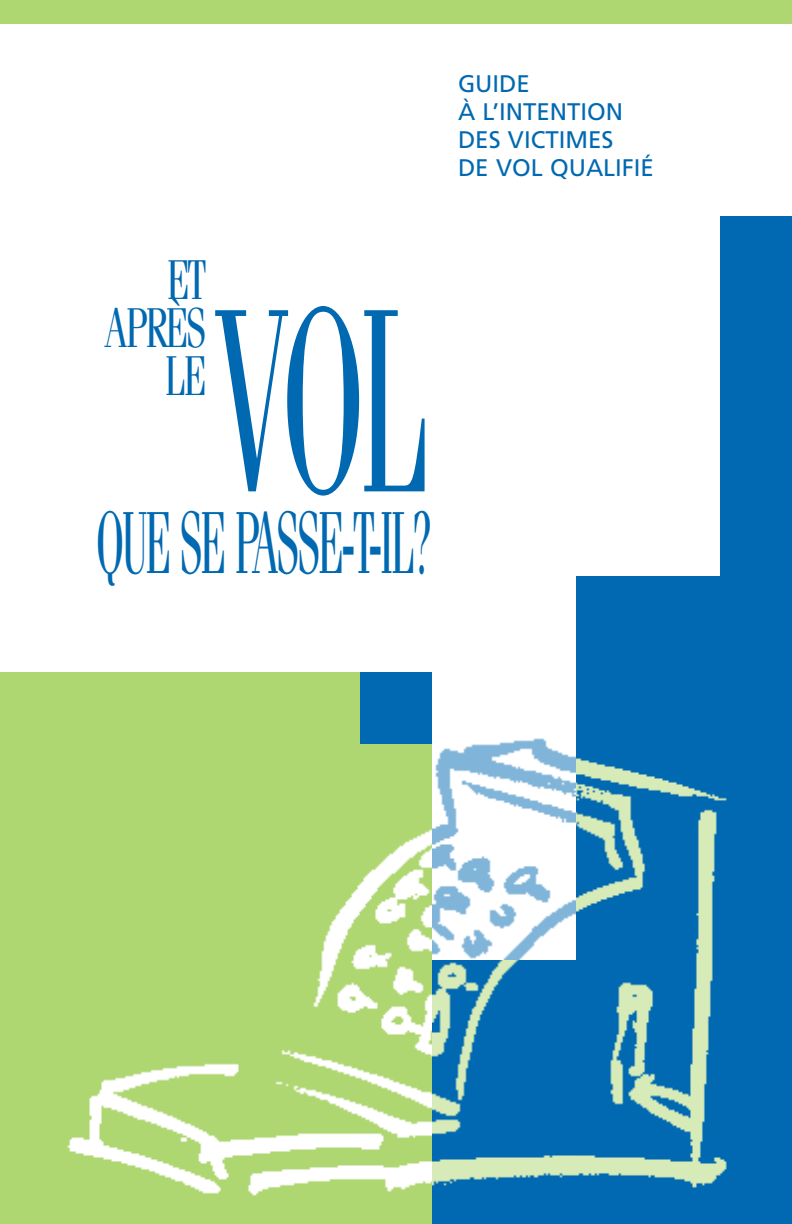
<style>
.page{position:relative;width:792px;height:1224px;background:#fff}
.page>*{position:absolute;margin:0;border:0;box-sizing:border-box;transform-origin:0 0}
.t1{font:261.8px "Fenice";color:#0169b1;scale:.48 1}
.t2{font:88px "Fenice";letter-spacing:-.055em;color:#0169b1;scale:.48 1}
.t3{font:56px/48px "Fenice";letter-spacing:-.055em;color:#0169b1;text-align:right;scale:.65 1}
.t4{font:24px/28px "Frutiger";color:#0169b1}
</style>
<div class="page">
<div style="left:0;top:672px;width:432px;height:552px;background:#aed671"></div>
<div style="left:576px;top:576px;width:216px;height:440px;background:#0169b1"></div>
<div style="left:720px;top:216px;width:72px;height:792px;background:#0169b1"></div>
<div style="left:432px;top:960px;width:360px;height:264px;background:#0169b1"></div>
<div style="left:0;top:0;width:792px;height:24px;background:#aed671"></div>
<img style="left:67px;top:829px;width:365px;height:367px">
<img style="left:432px;top:738px;width:144px;height:448px">
<img style="left:576px;top:758px;width:151px;height:430px">
<div style="left:360px;top:672px;width:72px;height:72px;background:#0169b1"></div>
<p class="t4" style="left:458px;top:72px;width:198px">GUIDE<br>À L’INTENTION<br>DES VICTIMES<br>DE VOL QUALIFIÉ</p>
<h3 class="t3" style="left:105px;top:258px;width:157px">ET<br>APRÈS<br>LE</h3>
<h1 class="t1" style="left:216px;top:295px;width:449px">VOL</h1>
<h2 class="t2" style="left:96px;top:507px;width:699px">QUE SE PASSE-T-IL?</h2>
</div>
